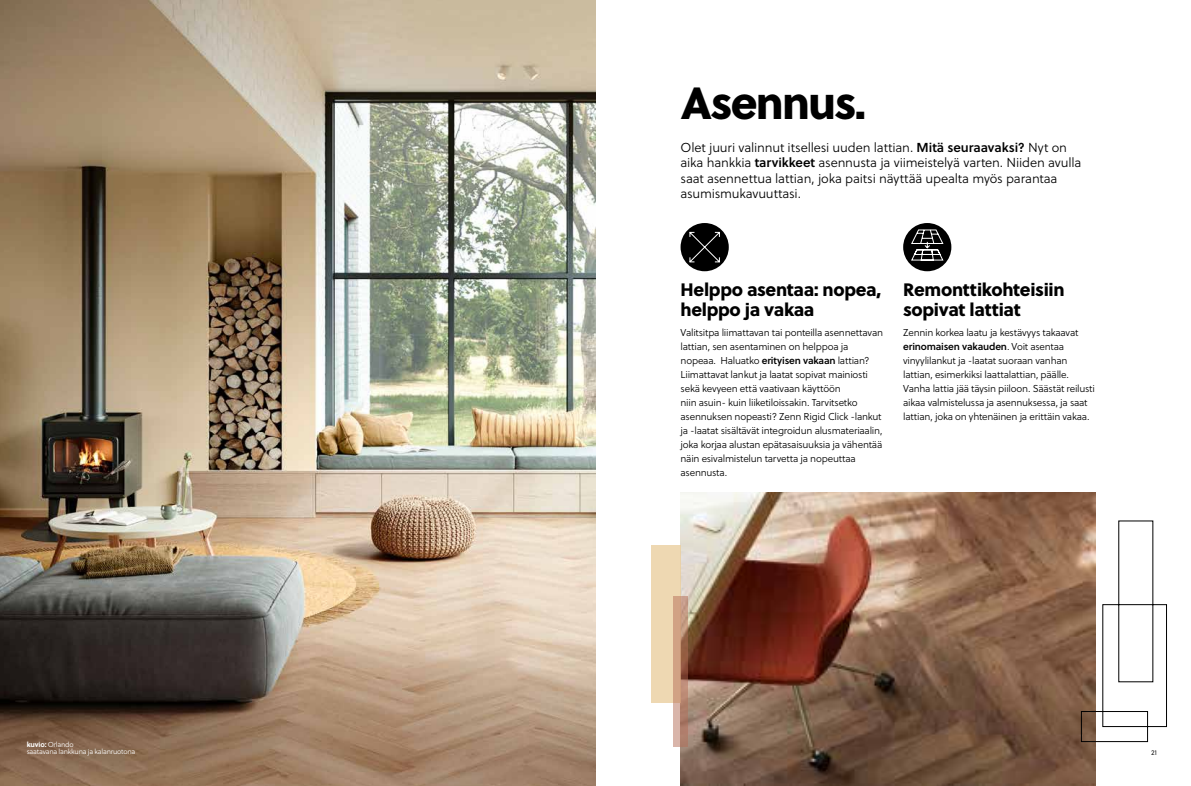
<style>
.page{position:relative;width:1191px;height:786px;background:#fff}
.page>*{position:absolute;margin:0;border:0;box-sizing:border-box;transform-origin:0 0}
.t1{font:45px "Soleil Xb";letter-spacing:-.04em;color:#000}
.t2{font:18px/20px "Soleil Xb";letter-spacing:-.02em;color:#000}
.t3{font:13px/15.6px "Soleil Lt";letter-spacing:-.015em;color:#000}
.t4{font:10px/14px "Soleil Lt";letter-spacing:-.025em;color:#000}
.t5{font:10px "Soleil Sb";letter-spacing:-.015em;color:#000}
.t6{font:8px "Soleil Lt";color:#000}
.t7{font:7.2px/7.2px "Soleil Lt";letter-spacing:-.035em;color:#fff}
.s1{font-family:"Soleil Sb"}
.s2{font-family:"Soleil Lt"}
.s3{font-family:"Soleil";font-weight:700}
</style>
<div class="page">
<img style="left:0;top:0;width:595px;height:785px">
<img style="left:680px;top:492px;width:415px;height:293px">
<div style="left:680px;top:223px;width:49px;height:48px;background:#000;border-radius:50%"></div>
<svg style="left:689px;top:231px;width:31px;height:32px"></svg>
<div style="left:651px;top:545px;width:29px;height:157px;background:#eed8b2"></div>
<svg style="left:673px;top:595px;width:14px;height:151px;background:#c1937b"></svg>
<svg style="left:1080px;top:520px;width:87px;height:222px"></svg>
<div style="left:903px;top:223px;width:48px;height:48px;background:#000;border-radius:50%"></div>
<svg style="left:911px;top:229px;width:32px;height:31px"></svg>
<h1 class="t1" style="left:680px;top:67px;width:187px">Asennus.</h1>
<p class="t3" style="left:680px;top:139px;width:402px">Olet juuri valinnut itsellesi uuden lattian. <span class="s1">Mitä seuraavaksi?</span> Nyt on aika hankkia <span class="s1">tarvikkeet</span> asennusta ja viimeistelyä varten. Niiden avulla saat asennettua lattian, joka paitsi näyttää upealta myös parantaa asumismukavuuttasi.</p>
<h2 class="t2" style="left:680px;top:278px;width:202px">Helppo asentaa: nopea, helppo ja vakaa</h2>
<p class="t4" style="left:680px;top:325px;width:204px">Valitsitpa liimattavan tai ponteilla asennettavan lattian, sen asentaminen on helppoa ja nopeaa. Haluatko <span class="s1">erityisen vakaan</span> lattian?<br>Liimattavat lankut ja laatat sopivat mainiosti sekä kevyeen että vaativaan käyttöön<br>niin asuin- kuin liiketiloissakin. Tarvitsetko asennuksen nopeasti? Zenn Rigid Click -lankut ja -laatat sisältävät integroidun alusmateriaalin, joka korjaa alustan epätasaisuuksia ja vähentää näin esivalmistelun tarvetta ja nopeuttaa asennusta.</p>
<h2 class="t2" style="left:903px;top:278px;width:163px">Remonttikohteisiin sopivat lattiat</h2>
<p class="t4" style="left:903px;top:325px;width:177px">Zennin korkea laatu ja kestävyys takaavat</p>
<p class="t5" style="left:903px;top:338px;width:162px">erinomaisen vakauden<span class="s2">. Voit asentaa</span></p>
<p class="t4" style="left:903px;top:353px;width:193px">vinyylilankut ja -laatat suoraan vanhan lattian, esimerkiksi laattalattian, päälle.<br>Vanha lattia jää täysin piiloon. Säästät reilusti aikaa valmistelussa ja asennuksessa, ja saat lattian, joka on yhtenäinen ja erittäin vakaa.</p>
<p class="t7" style="left:27px;top:740px;width:110px"><span class="s3">kuvio:</span> Orlando<br>saatavana lankkuna ja kalanruotona</p>
<p class="t6" style="left:1151px;top:746px;width:7px">21</p>
</div>
